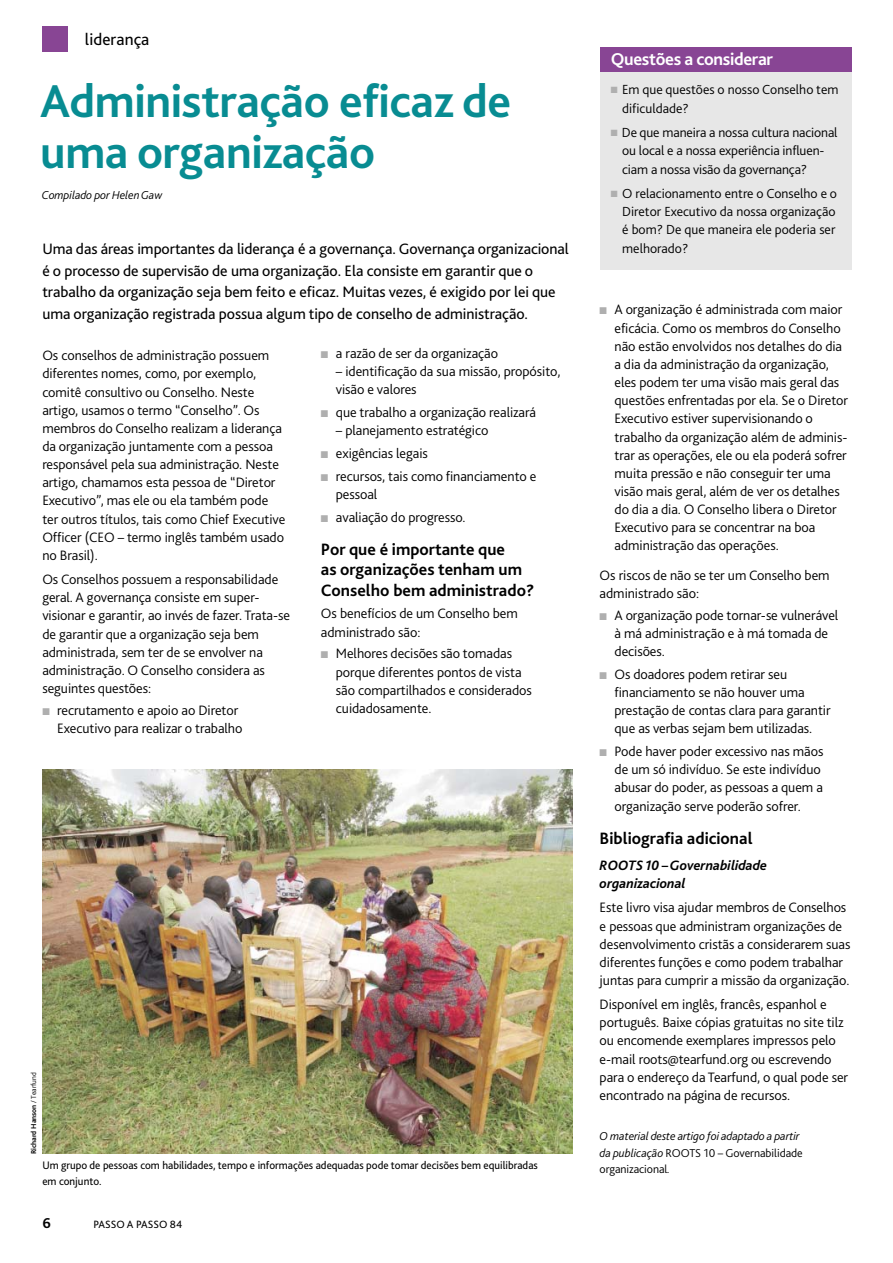
<style>
.page{position:relative;width:893px;height:1263px;background:#fff}
.page>*{position:absolute;margin:0;border:0;box-sizing:border-box;transform-origin:0 0}
.t1{font:700 48px/51px "Bliss 2";letter-spacing:-.01em;color:#088c92}
.t2{font:700 18px "Bliss 2";letter-spacing:-.02em;color:#fff}
.t3{font:700 17.25px/20.5px "Bliss 2";color:#000}
.t4{font:17.25px "Bliss 2";letter-spacing:.005em;color:#000}
.t5{font:15.75px/21.9px "Bliss 2";letter-spacing:-.005em;color:#000}
.t6{font:700 15px "Bliss 2";color:#000}
.t7{font:300 14.25px/18.1px "Bliss 2";letter-spacing:-.005em;color:#000}
.t8{font:italic 700 14.25px/18.1px "Bliss 2";letter-spacing:-.005em;color:#000}
.t9{font:300 13.8px/18.5px "Bliss 2";letter-spacing:-.01em;color:#000}
.t10{font:italic 300 12px/16.5px "Bliss 2";letter-spacing:-.005em;color:#000}
.t11{font:11.4px/15.8px "Bliss 2";color:#000}
.t12{font:11.1px "Bliss 2";color:#000}
.t13{font:700 7.5px "Bliss 2";color:#000}
.s1{color:#afafaf}
.s2{font-weight:300}
.s3{font-style:normal}
</style>
<div class="page">
<div style="left:42px;top:26px;width:26px;height:26px;background:#884594"></div>
<img style="left:42px;top:770px;width:530px;height:383px">
<div style="left:600px;top:47px;width:251px;height:25px;background:#884594"></div>
<div style="left:600px;top:72px;width:251px;height:198px;background:#e7e7e7"></div>
<p class="t4" style="left:85px;top:32px;width:66px">liderança</p>
<h1 class="t1" style="left:40px;top:80px;width:472px">Administração eficaz de uma organização</h1>
<p class="t10" style="left:42px;top:188px;width:122px">Compilado por Helen Gaw</p>
<p class="t5" style="left:42px;top:239px;width:528px">Uma das áreas importantes da liderança é a governança. Governança organizacional é o processo de supervisão de uma organização. Ela consiste em garantir que o trabalho da organização seja bem feito e eficaz. Muitas vezes, é exigido por lei que uma organização registrada possua algum tipo de conselho de administração.</p>
<p class="t7" style="left:42px;top:348px;width:244px">Os conselhos de administração possuem diferentes nomes, como, por exemplo, comitê consultivo ou Conselho. Neste artigo, usamos o termo “Conselho”. Os membros do Conselho realizam a liderança da organização juntamente com a pessoa responsável pela sua administração. Neste artigo, chamamos esta pessoa de “Diretor Executivo”, mas ele ou ela também pode ter outros títulos, tais como Chief Executive Officer (CEO – termo inglês também usado no Brasil).</p>
<p class="t7" style="left:42px;top:572px;width:249px">Os Conselhos possuem a responsabilidade geral. A governança consiste em super&shy;visionar e garantir, ao invés de fazer. Trata-se de garantir que a organização seja bem administrada, sem ter de se envolver na administração. O Conselho considera as seguintes questões:</p>
<p class="t7" style="left:42px;top:702px;width:202px;text-align:right"><span class="s1">■</span> recrutamento e apoio ao Diretor<br>Executivo para realizar o trabalho</p>
<p class="t7" style="left:321px;top:346px;width:178px"><span class="s1">■</span> a razão de ser da organização</p>
<p class="t7" style="left:336px;top:364px;width:226px">– identificação da sua missão, propósito, visão e valores</p>
<p class="t7" style="left:321px;top:405px;width:217px"><span class="s1">■</span> que trabalho a organização realizará</p>
<p class="t7" style="left:336px;top:423px;width:154px">– planejamento estratégico</p>
<p class="t7" style="left:321px;top:446px;width:108px"><span class="s1">■</span> exigências legais</p>
<p class="t7" style="left:336px;top:468px;width:202px;text-indent:-15px"><span class="s1">■</span> recursos, tais como financiamento e pessoal</p>
<p class="t7" style="left:321px;top:509px;width:146px"><span class="s1">■</span> avaliação do progresso.</p>
<p class="t3" style="left:321px;top:541px;width:215px">Por que é importante que<br>as organizações tenham um<br>Conselho bem administrado?</p>
<p class="t7" style="left:321px;top:606px;width:198px">Os benefícios de um Conselho bem administrado são:</p>
<p class="t7" style="left:336px;top:646px;width:197px;text-indent:-15px"><span class="s1">■</span> Melhores decisões são tomadas porque diferentes pontos de vista são compartilhados e considerados cuidadosamente.</p>
<p class="t13" style="left:31px;top:1154px;width:84px;rotate:-90deg">Richard Hanson <span class="s2">/ Tearfund</span></p>
<p class="t11" style="left:42px;top:1159px;width:497px">Um grupo de pessoas com habilidades, tempo e informações adequadas pode tomar decisões bem equilibradas em conjunto.</p>
<p class="t6" style="left:42px;top:1217px;width:10px">6</p>
<p class="t12" style="left:93px;top:1220px;width:90px">PASSO A PASSO 84</p>
<p class="t2" style="left:610px;top:52px;width:164px">Questões a considerar</p>
<p class="t9" style="left:622px;top:82px;width:218px;text-indent:-11px"><span class="s1">■</span> Em que questões o nosso Conselho tem dificuldade?</p>
<p class="t9" style="left:622px;top:124px;width:217px;text-indent:-11px"><span class="s1">■</span> De que maneira a nossa cultura nacional ou local e a nossa experiência influen&shy;ciam a nossa visão da governança?</p>
<p class="t9" style="left:622px;top:185px;width:216px;text-align:justify;text-indent:-11px"><span class="s1">■</span> O relacionamento entre o Conselho e o Diretor Executivo da nossa organização é bom? De que maneira ele poderia ser melhorado?</p>
<p class="t7" style="left:614px;top:302px;width:235px;text-indent:-15px"><span class="s1">■</span> A organização é administrada com maior eficácia. Como os membros do Conselho não estão envolvidos nos detalhes do dia a dia da administração da organização, eles podem ter uma visão mais geral das questões enfrentadas por ela. Se o Diretor Executivo estiver supervisionando o trabalho da organização além de adminis&shy;trar as operações, ele ou ela poderá sofrer muita pressão e não conseguir ter uma visão mais geral, além de ver os detalhes do dia a dia. O Conselho libera o Diretor Executivo para se concentrar na boa administração das operações.</p>
<p class="t7" style="left:599px;top:567px;width:231px">Os riscos de não se ter um Conselho bem administrado são:</p>
<p class="t7" style="left:614px;top:607px;width:225px;text-indent:-15px"><span class="s1">■</span> A organização pode tornar-se vulnerável à má administração e à má tomada de decisões.</p>
<p class="t7" style="left:614px;top:666px;width:217px;text-indent:-15px"><span class="s1">■</span> Os doadores podem retirar seu financiamento se não houver uma prestação de contas clara para garantir que as verbas sejam bem utilizadas.</p>
<p class="t7" style="left:614px;top:744px;width:210px;text-indent:-15px"><span class="s1">■</span> Pode haver poder excessivo nas mãos de um só indivíduo. Se este indivíduo abusar do poder, as pessoas a quem a organização serve poderão sofrer.</p>
<p class="t3" style="left:599px;top:829px;width:154px">Bibliografia adicional</p>
<p class="t8" style="left:599px;top:858px;width:169px">ROOTS 10 – Governabilidade organizacional</p>
<p class="t7" style="left:599px;top:900px;width:252px">Este livro visa ajudar membros de Conselhos e pessoas que administram organizações de desenvolvimento cristãs a considerarem suas diferentes funções e como podem trabalhar juntas para cumprir a missão da organização.</p>
<p class="t7" style="left:599px;top:997px;width:250px">Disponível em inglês, francês, espanhol e português. Baixe cópias gratuitas no site tilz ou encomende exemplares impressos pelo e-mail roots@tearfund.org ou escrevendo para o endereço da Tearfund, o qual pode ser encontrado na página de recursos.</p>
<p class="t10" style="left:599px;top:1129px;width:204px">O material deste artigo foi adaptado a partir da publicação <span class="s3">ROOTS 10 – Governabilidade organizacional</span>.</p>
</div>
